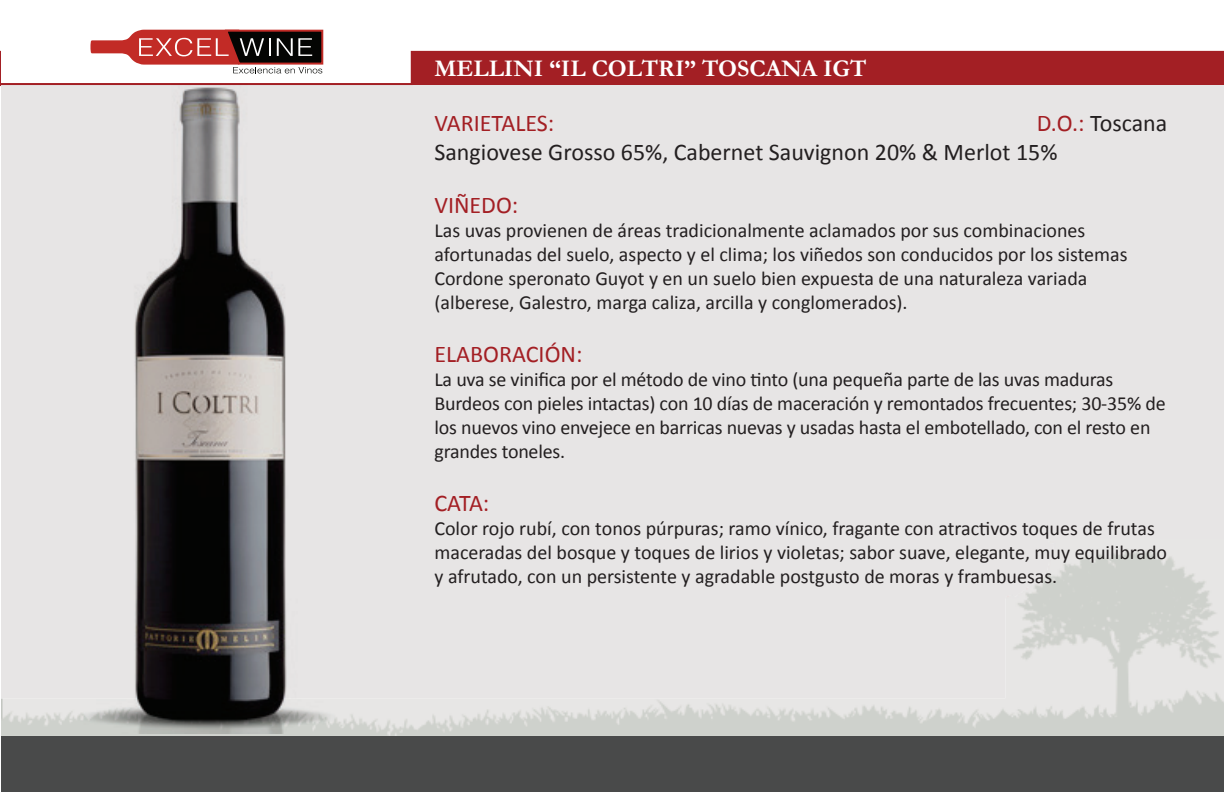
<style>
.page{position:relative;width:1224px;height:792px;background:#fff}
.page>*{position:absolute;margin:0;border:0;box-sizing:border-box;transform-origin:0 0}
.t1{font:24px "Calibri";color:#231f20}
.t2{font:24px "Calibri";color:#a31f24}
.t3{font:700 24px "Garamond";color:#fff}
.t4{font:20px/24px "Calibri";color:#231f20}
.s1{color:#a31f24}
</style>
<div class="page">
<svg style="left:0;top:51px;width:1px;height:34px"></svg>
<div style="left:411px;top:51px;width:813px;height:35px;background:#a31f24"></div>
<hr style="left:0;top:85px;width:1px;height:707px;background:#e7e5e5">
<div style="left:1px;top:85px;width:1223px;height:707px;background:#e7e5e5"></div>
<img style="left:1px;top:550px;width:1223px;height:186px">
<hr style="left:0;top:736px;width:1px;height:56px;background:#494a4a">
<div style="left:1px;top:736px;width:1223px;height:56px;background:#494a4a"></div>
<hr style="left:1px;top:83px;width:412px;height:2px;background:#a31f24">
<svg style="left:90px;top:29px;width:234px;height:44px"></svg>
<img style="left:21px;top:85px;width:371px;height:648px">
<p class="t3" style="left:434px;top:54px;width:434px">MELLINI “IL COLTRI” TOSCANA IGT</p>
<p class="t2" style="left:434px;top:108px;width:121px">VARIETALES:</p>
<p class="t1" style="left:434px;top:137px;width:625px">Sangiovese Grosso 65%, Cabernet Sauvignon 20% &amp; Merlot 15%</p>
<p class="t2" style="left:434px;top:190px;width:85px">VIÑEDO:</p>
<p class="t4" style="left:434px;top:218px;width:695px">Las uvas provienen de áreas tradicionalmente aclamados por sus combinaciones afortunadas del suelo, aspecto y el clima; los viñedos son conducidos por los sistemas Cordone speronato Guyot y en un suelo bien expuesta de una naturaleza variada (alberese, Galestro, marga caliza, arcilla y conglomerados).</p>
<p class="t2" style="left:434px;top:339px;width:150px">ELABORACIÓN:</p>
<p class="t4" style="left:434px;top:367px;width:733px">La uva se vinifica por el método de vino tinto (una pequeña parte de las uvas maduras Burdeos con pieles intactas) con 10 días de maceración y remontados frecuentes; 30-35% de los nuevos vino envejece en barricas nuevas y usadas hasta el embotellado, con el resto en grandes toneles.</p>
<p class="t2" style="left:434px;top:487px;width:56px">CATA:</p>
<p class="t4" style="left:434px;top:516px;width:734px">Color rojo rubí, con tonos púrpuras; ramo vínico, fragante con atractivos toques de frutas maceradas del bosque y toques de lirios y violetas; sabor suave, elegante, muy equilibrado y afrutado, con un persistente y agradable postgusto de moras y frambuesas.</p>
<p class="t1" style="left:1037px;top:108px;width:132px"><span class="s1">D.O.:</span> Toscana</p>
</div>
